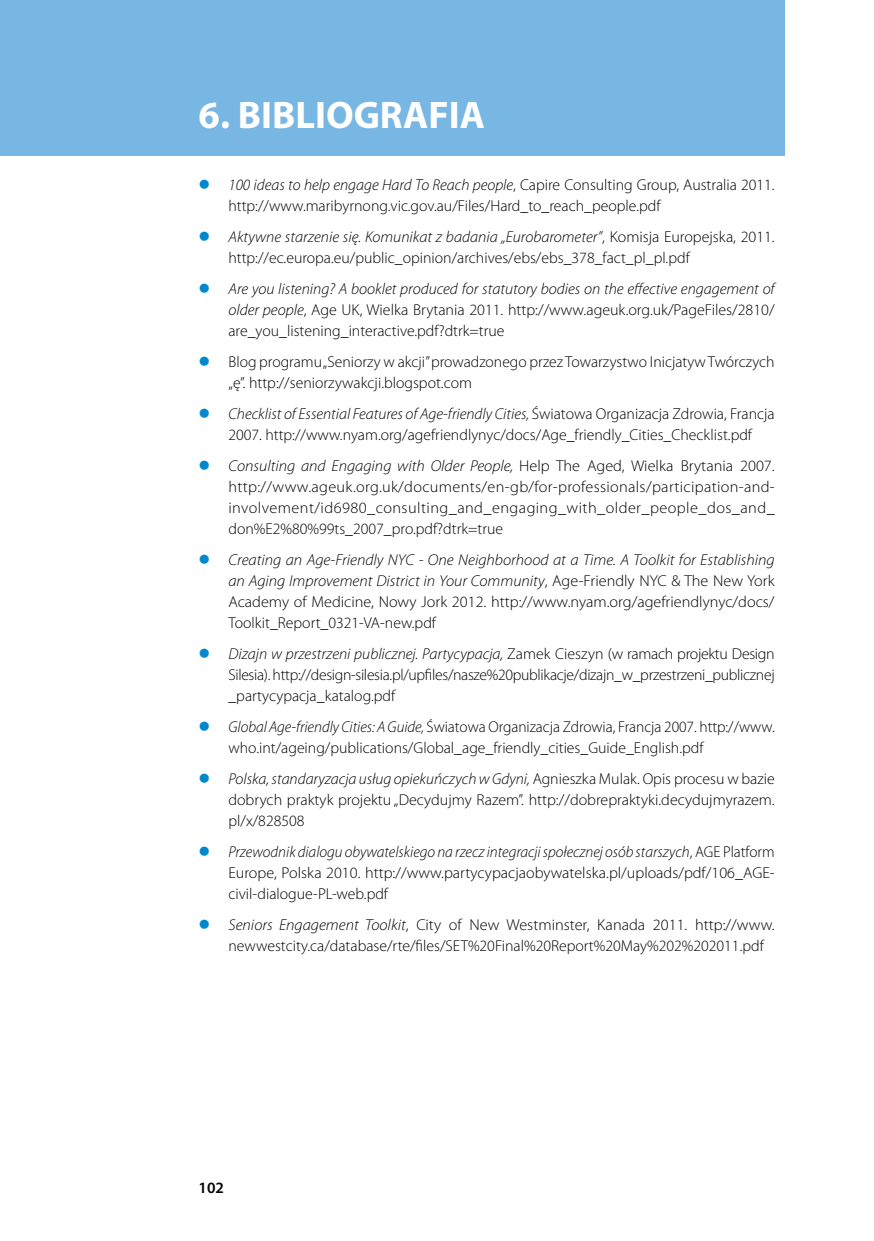
<style>
.page{position:relative;width:874px;height:1241px;background:#fff}
.page>*{position:absolute;margin:0;border:0;box-sizing:border-box;transform-origin:0 0}
.t1{font:700 38.5px "Myriad Pro";color:#fff}
.t2{font:300 15.75px/21px "Myriad Pro";color:#000;text-align:justify}
.t3{font:600 15.75px "Myriad Pro";color:#000}
.s1{color:#0088ce}
.s2{font-style:italic}
</style>
<div class="page">
<div style="left:0;top:0;width:784px;height:155px;background:#78b6e3"></div>
<h1 class="t1" style="left:198px;top:90px;width:288px">6. BIBLIOGRAFIA</h1>
<p class="t2" style="left:228px;top:174px;width:547px;text-indent:-30px"><span class="s1">●</span> <span class="s2">100 ideas to help engage Hard To Reach people</span>, Capire Consulting Group, Australia 2011. http://www.maribyrnong.vic.gov.au/Files/Hard_to_reach_people.pdf</p>
<p class="t2" style="left:228px;top:226px;width:547px;text-indent:-30px"><span class="s1">●</span> <span class="s2">Aktywne starzenie się. Komunikat z badania „Eurobarometer”</span>, Komisja Europejska, 2011. http://ec.europa.eu/public_opinion/archives/ebs/ebs_378_fact_pl_pl.pdf</p>
<p class="t2" style="left:228px;top:278px;width:547px;text-indent:-30px"><span class="s1">●</span> <span class="s2">Are you listening? A booklet produced for statutory bodies on the effective engagement of older people</span>, Age UK, Wielka Brytania 2011. http://www.ageuk.org.uk/PageFiles/2810/ are_you_listening_interactive.pdf?dtrk=true</p>
<p class="t2" style="left:228px;top:351px;width:547px;text-indent:-30px"><span class="s1">●</span> Blog programu „Seniorzy w akcji” prowadzonego przez Towarzystwo Inicjatyw Twórczych „ę”. http://seniorzywakcji.blogspot.com</p>
<p class="t2" style="left:198px;top:403px;width:577px;text-align:center"><span class="s1">●</span> <span class="s2">Checklist of Essential Features of Age-friendly Cities,</span> Światowa Organizacja Zdrowia, Francja<br>2007. http://www.nyam.org/agefriendlynyc/docs/Age_friendly_Cities_Checklist.pdf</p>
<p class="t2" style="left:228px;top:455px;width:547px;text-indent:-30px"><span class="s1">●</span> <span class="s2">Consulting and Engaging with Older People,</span> Help The Aged, Wielka Brytania 2007. http://www.ageuk.org.uk/documents/en-gb/for-professionals/participation-and&shy;involvement/id6980_consulting_and_engaging_with_older_people_dos_and_ don%E2%80%99ts_2007_pro.pdf?dtrk=true</p>
<p class="t2" style="left:228px;top:549px;width:547px;text-indent:-30px"><span class="s1">●</span> <span class="s2">Creating an Age-Friendly NYC - One Neighborhood at a Time. A Toolkit for Establishing an Aging Improvement District in Your Community</span>, Age-Friendly NYC &amp; The New York Academy of Medicine, Nowy Jork 2012. http://www.nyam.org/agefriendlynyc/docs/ Toolkit_Report_0321-VA-new.pdf</p>
<p class="t2" style="left:228px;top:643px;width:547px;text-indent:-30px"><span class="s1">●</span> <span class="s2">Dizajn w przestrzeni publicznej. Partycypacja,</span> Zamek Cieszyn (w ramach projektu Design Silesia). http://design-silesia.pl/upfiles/nasze%20publikacje/dizajn_w_przestrzeni_publicznej _partycypacja_katalog.pdf</p>
<p class="t2" style="left:228px;top:716px;width:547px;text-indent:-30px"><span class="s1">●</span> <span class="s2">Global Age-friendly Cities: A Guide,</span> Światowa Organizacja Zdrowia, Francja 2007. http://www. who.int/ageing/publications/Global_age_friendly_cities_Guide_English.pdf</p>
<p class="t2" style="left:228px;top:768px;width:547px;text-indent:-30px"><span class="s1">●</span> <span class="s2">Polska, standaryzacja usług opiekuńczych w Gdyni,</span> Agnieszka Mulak. Opis procesu w bazie dobrych praktyk projektu „Decydujmy Razem”. http://dobrepraktyki.decydujmyrazem. pl/x/828508</p>
<p class="t2" style="left:228px;top:841px;width:547px;text-indent:-30px"><span class="s1">●</span> <span class="s2">Przewodnik dialogu obywatelskiego na rzecz integracji społecznej osób starszych</span>, AGE Platform Europe, Polska 2010. http://www.partycypacjaobywatelska.pl/uploads/pdf/106_AGE&shy;civil-dialogue-PL-web.pdf</p>
<p class="t2" style="left:228px;top:914px;width:547px;text-indent:-30px"><span class="s1">●</span> <span class="s2">Seniors Engagement Toolkit</span>, City of New Westminster, Kanada 2011. http://www. newwestcity.ca/database/rte/files/SET%20Final%20Report%20May%202%202011.pdf</p>
<p class="t3" style="left:198px;top:1177px;width:27px">102</p>
</div>
